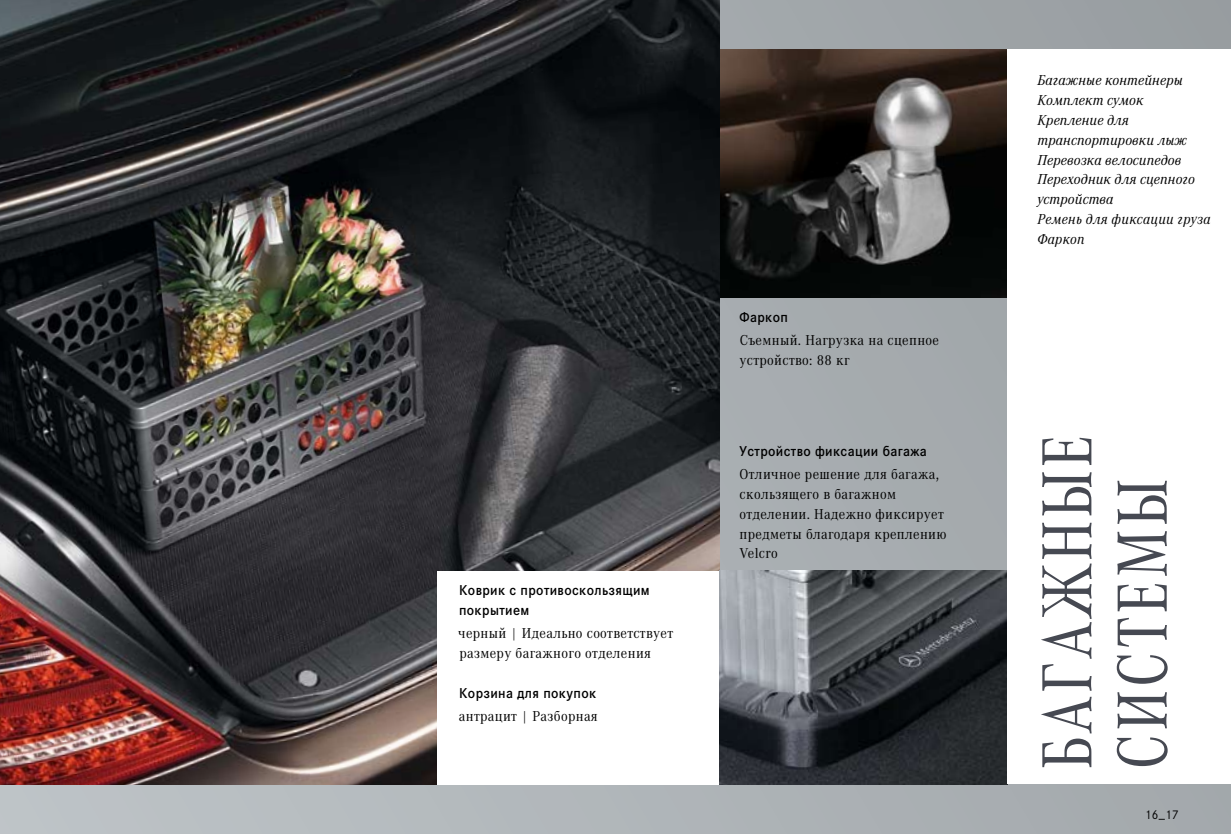
<style>
.page{position:relative;width:1231px;height:834px;background:#fff}
.page>*{position:absolute;margin:0;border:0;box-sizing:border-box;transform-origin:0 0}
.t1{font:73.5px/75.2px "Corporate A Con";letter-spacing:.04em;color:#464952}
.t2{font:14.88px/19.8px "Corporate A";letter-spacing:.025em;color:#000;scale:.95 1}
.t3{font:italic 14.88px/19.8px "Corporate A";letter-spacing:.01em;color:#000}
.t4{font:600 14.88px/19.8px "Corporate S";letter-spacing:.025em;color:#000;scale:.95 1}
.t5{font:13.12px "Corporate S";color:#000;scale:.95 1}
</style>
<div class="page">
<div style="left:0;top:0;width:1230px;height:833px;background:linear-gradient(to right,#bdc1c4,#9ea4a8)"></div>
<img style="left:719px;top:50px;width:288px;height:248px">
<img style="left:0;top:0;width:719px;height:784px">
<div style="left:437px;top:570px;width:285px;height:214px;background:#fff"></div>
<img style="left:719px;top:570px;width:288px;height:214px">
<div style="left:1007px;top:50px;width:223px;height:734px;background:#fff"></div>
<p class="t4" style="left:459px;top:579px;width:202px">Коврик с противоскользящим покрытием</p>
<p class="t2" style="left:458px;top:622px;width:228px">черный | Идеально соответствует размеру багажного отделения</p>
<p class="t4" style="left:459px;top:682px;width:146px">Корзина для покупок</p>
<p class="t2" style="left:459px;top:705px;width:148px">антрацит | Разборная</p>
<p class="t4" style="left:739px;top:306px;width:53px">Фаркоп</p>
<p class="t2" style="left:739px;top:330px;width:211px">Съемный. Нагрузка на сцепное устройство: 88 кг</p>
<p class="t4" style="left:739px;top:440px;width:199px">Устройство фиксации багажа</p>
<p class="t2" style="left:739px;top:463px;width:219px">Отличное решение для багажа, скользящего в багажном отделении. Надежно фиксирует предметы благодаря креплению<br>Velcro</p>
<p class="t3" style="left:1037px;top:71px;width:175px">Багажные контейнеры<br>Комплект сумок<br>Крепление для транспортировки лыж<br>Перевозка велосипедов<br>Переходник для сцепного устройства<br>Ремень для фиксации груза<br>Фаркоп</p>
<h1 class="t1" style="left:1025px;top:769px;width:336px;rotate:-90deg">багажные системы</h1>
<p class="t5" style="left:1144px;top:805px;width:37px">16_17</p>
</div>
